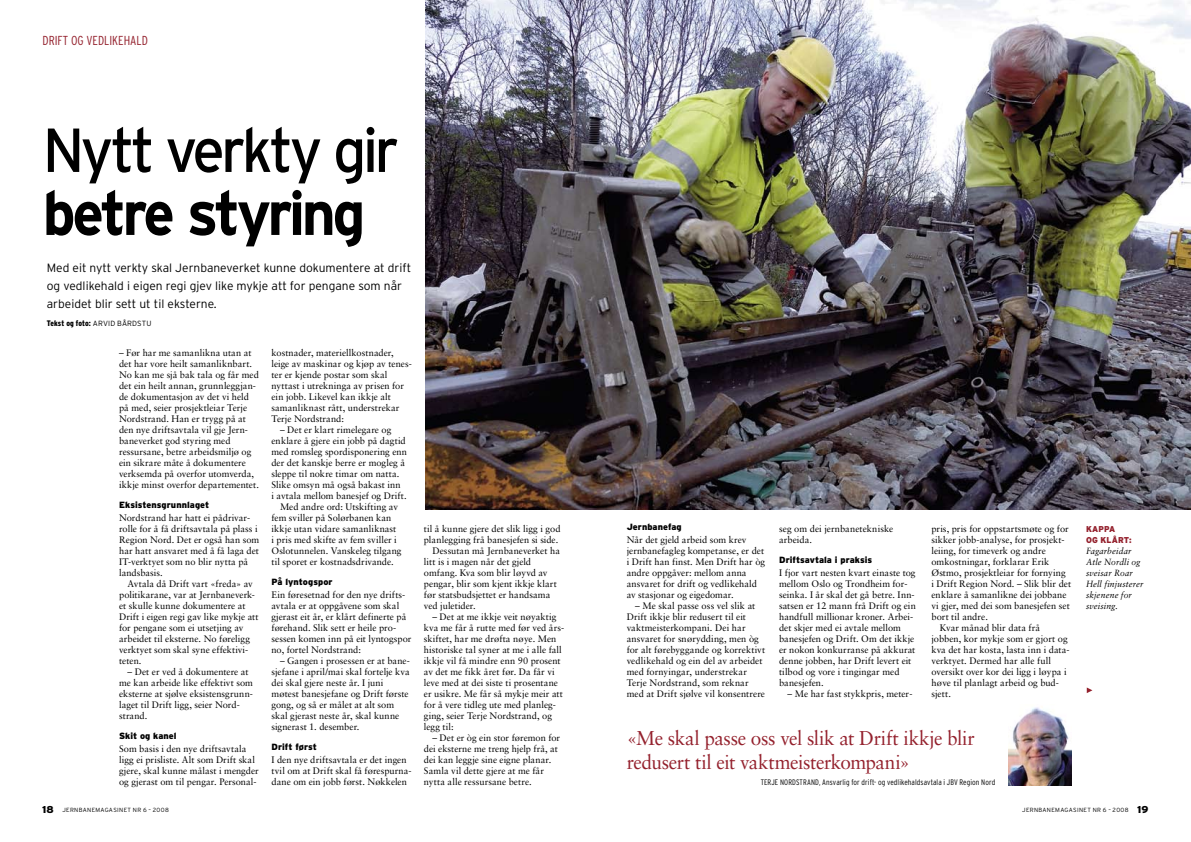
<style>
.page{position:relative;width:1191px;height:842px;background:#fff}
.page>*{position:absolute;margin:0;border:0;box-sizing:border-box;transform-origin:0 0}
.t1{font:62px "Interstate";letter-spacing:-.065em;color:#000;scale:.95 1}
.t2{font:700 62px "Interstate";letter-spacing:-.065em;color:#000;scale:.95 1}
.t3{font:20px/24px "Sabon";letter-spacing:-.02em;color:#94212d;scale:.95 1}
.t4{font:300 condensed 13px "Interstate";color:#94212d}
.t5{font:300 12px/18px "Interstate";color:#000}
.t6{font:9.5px/11px "Sabon";letter-spacing:.005em;color:#000}
.t7{font:900 9px "Interstate";letter-spacing:.005em;color:#000}
.t8{font:italic 9px/11px "Sabon";letter-spacing:.015em;color:#000;scale:.95 1}
.t9{font:900 8.5px/11px "Interstate";letter-spacing:.005em;color:#94212d;scale:.95 1}
.t10{font:300 condensed 8px "Interstate";letter-spacing:.015em;color:#000}
.t11{font:900 condensed 8px "Interstate";letter-spacing:.01em;color:#000}
.t12{font:300 6px "Interstate";letter-spacing:.055em;color:#000}
.s1{font-weight:300;font-stretch:normal;font-size:7.5px}
.s2{font-weight:900;font-size:10px}
</style>
<div class="page">
<svg style="left:1086px;top:687px;width:6px;height:6px"></svg>
<img style="left:425px;top:0;width:766px;height:510px">
<img style="left:1008px;top:707px;width:63px;height:78px">
<h3 class="t4" style="left:43px;top:33px;width:107px">DRIFT OG VEDLIKEHaLD</h3>
<h1 class="t1" style="left:43px;top:115px;width:377px">Nytt verkty gir</h1>
<h1 class="t2" style="left:43px;top:178px;width:342px">betre styring</h1>
<p class="t5" style="left:47px;top:259px;width:366px">Med eit nytt verkty skal Jernbaneverket kunne dokumentere at drift og vedlikehald i eigen regi gjev like mykje att for pengane som når arbeidet blir sett ut til eksterne.</p>
<p class="t11" style="left:47px;top:319px;width:106px">Tekst og foto: <span class="s1">ARVI D BÅR DST U</span></p>
<p class="t6" style="left:119px;top:347px;width:141px">– Før har me samanlikna utan at det har vore heilt samanliknbart.<br>No kan me sjå bak tala og får med det ein heilt annan, grunnleggjan&shy;de dokumentasjon av det vi held på med, seier prosjektleiar Terje<br>Nordstrand. Han er trygg på at den nye driftsavtala vil gje Jern&shy;baneverket god styring med ressursane, betre arbeidsmiljø og ein sikrare måte å dokumentere verksemda på overfor utomverda, ikkje minst overfor departementet.</p>
<p class="t7" style="left:119px;top:500px;width:92px">Eksistensgrunnlaget</p>
<p class="t6" style="left:119px;top:512px;width:142px">Nordstrand har hatt ei pådrivar&shy;rolle for å få driftsavtala på plass i<br>Region Nord. Det er også han som har hatt ansvaret med å få laga det<br>IT-verktyet som no blir nytta på landsbasis.</p>
<p class="t6" style="left:119px;top:578px;width:141px;text-indent:9px">Avtala då Drift vart «freda» av politikarane, var at Jernbaneverk&shy;et skulle kunne dokumentere at<br>Drift i eigen regi gav like mykje att for pengane som ei utsetjing av arbeidet til eksterne. No føreligg verktyet som skal syne effektivi&shy;teten.</p>
<p class="t6" style="left:119px;top:666px;width:135px;text-indent:9px">– Det er ved å dokumentere at me kan arbeide like effektivt som eksterne at sjølve eksistensgrunn&shy;laget til Drift ligg, seier Nord&shy;strand.</p>
<p class="t7" style="left:119px;top:731px;width:59px">Skit og kanel</p>
<p class="t6" style="left:119px;top:743px;width:141px">Som basis i den nye driftsavtala ligg ei prisliste. Alt som Drift skal gjere, skal kunne målast i mengder og gjerast om til pengar. Personal-</p>
<p class="t6" style="left:271px;top:347px;width:142px">kostnader, materiellkostnader, leige av maskinar og kjøp av tenes&shy;ter er kjende postar som skal nyttast i utrekninga av prisen for ein jobb. Likevel kan ikkje alt samanliknast rått, understrekar<br>Terje Nordstrand:</p>
<p class="t6" style="left:280px;top:424px;width:113px">– Det er klart rimelegare og</p>
<p class="t6" style="left:271px;top:435px;width:136px">enklare å gjere ein jobb på dagtid</p>
<p class="t6" style="left:271px;top:446px;width:137px">med romsleg spordisponering enn</p>
<p class="t6" style="left:271px;top:457px;width:135px">der det kanskje berre er mogleg å</p>
<p class="t6" style="left:271px;top:468px;width:129px">sleppe til nokre timar om natta.</p>
<p class="t6" style="left:271px;top:479px;width:131px">Slike omsyn må også bakast inn</p>
<p class="t6" style="left:271px;top:490px;width:137px">i avtala mellom banesjef og Drift.</p>
<p class="t6" style="left:280px;top:501px;width:119px">Med andre ord: Utskifting av</p>
<p class="t6" style="left:271px;top:512px;width:121px">fem sviller på Solørbanen kan</p>
<p class="t6" style="left:271px;top:523px;width:126px">ikkje utan vidare samanliknast</p>
<p class="t6" style="left:271px;top:534px;width:127px">i pris med skifte av fem sviller i</p>
<p class="t6" style="left:271px;top:545px;width:131px">Oslotunnelen. Vanskeleg tilgang</p>
<p class="t6" style="left:271px;top:556px;width:124px">til sporet er kostnadsdrivande.</p>
<p class="t7" style="left:271px;top:577px;width:63px">På lyntogspor</p>
<p class="t6" style="left:271px;top:589px;width:141px">Ein føresetnad for den nye drifts&shy;avtala er at oppgåvene som skal gjerast eit år, er klårt definerte på førehand. Slik sett er heile pro&shy;sessen komen inn på eit lyntogspor no, fortel Nordstrand:</p>
<p class="t6" style="left:271px;top:655px;width:140px;text-indent:9px">– Gangen i prosessen er at bane&shy;sjefane i april/mai skal fortelje kva dei skal gjere neste år. I juni møtest banesjefane og Drift første gong, og så er målet at alt som skal gjerast neste år, skal kunne signerast 1. desember.</p>
<p class="t7" style="left:271px;top:742px;width:47px">Drift først</p>
<p class="t6" style="left:271px;top:754px;width:142px">I den nye driftsavtala er det ingen tvil om at Drift skal få førespurna&shy;dane om ein jobb først. Nøkkelen</p>
<p class="t6" style="left:424px;top:523px;width:138px">til å kunne gjere det slik ligg i god</p>
<p class="t6" style="left:424px;top:534px;width:136px">planlegging frå banesjefen si side.</p>
<p class="t6" style="left:432px;top:545px;width:129px">Dessutan må Jernbaneverket ha</p>
<p class="t6" style="left:424px;top:556px;width:109px">litt is i magen når det gjeld</p>
<p class="t6" style="left:424px;top:567px;width:125px">omfang. Kva som blir løyvd av</p>
<p class="t6" style="left:424px;top:578px;width:134px">pengar, blir som kjent ikkje klart</p>
<p class="t6" style="left:424px;top:589px;width:128px">før statsbudsjettet er handsama</p>
<p class="t6" style="left:424px;top:600px;width:53px">ved juletider.</p>
<p class="t6" style="left:424px;top:611px;width:142px;text-indent:9px">– Det at me ikkje veit nøyaktig kva me får å rutte med før ved års&shy;skiftet, har me drøfta nøye. Men historiske tal syner at me i alle fall ikkje vil få mindre enn 90 prosent av det me fikk året før. Da får vi leve med at dei siste ti prosentane er usikre. Me får så mykje meir att for å vere tidleg ute med planleg&shy;ging, seier Terje Nordstrand, og legg til:</p>
<p class="t6" style="left:424px;top:732px;width:138px;text-indent:9px">– Det er òg ein stor føremon for dei eksterne me treng hjelp frå, at dei kan leggje sine eigne planar.<br>Samla vil dette gjere at me får nytta alle ressursane betre.</p>
<p class="t7" style="left:626px;top:522px;width:56px">Jernbanefag</p>
<p class="t6" style="left:626px;top:534px;width:140px">Når det gjeld arbeid som krev jernbanefagleg kompetanse, er det i Drift han finst. Men Drift har òg andre oppgåver: mellom anna ansvaret for drift og vedlikehald av stasjonar og eigedomar.</p>
<p class="t6" style="left:626px;top:600px;width:140px;text-indent:9px">– Me skal passe oss vel slik at<br>Drift ikkje blir redusert til eit vaktmeisterkompani. Dei har ansvaret for snørydding, men òg for alt førebyggande og korrektivt vedlikehald og ein del av arbeidet med fornyingar, understrekar<br>Terje Nordstrand, som reknar med at Drift sjølve vil konsentrere</p>
<p class="t6" style="left:779px;top:523px;width:116px">seg om dei jernbanetekniske arbeida.</p>
<p class="t7" style="left:779px;top:555px;width:95px">Driftsavtala i praksis</p>
<p class="t6" style="left:779px;top:567px;width:138px">I fjor vart nesten kvart einaste tog mellom Oslo og Trondheim for&shy;seinka. I år skal det gå betre. Inn&shy;satsen er 12 mann frå Drift og ein handfull millionar kroner. Arbei&shy;det skjer med ei avtale mellom banesjefen og Drift. Om det ikkje er nokon konkurranse på akkurat denne jobben, har Drift levert eit tilbod og vore i tingingar med banesjefen.</p>
<p class="t6" style="left:787px;top:688px;width:126px">– Me har fast stykkpris, meter-</p>
<p class="t6" style="left:931px;top:523px;width:139px">pris, pris for oppstartsmøte og for</p>
<p class="t6" style="left:931px;top:534px;width:134px">sikker jobb-analyse, for prosjekt-</p>
<p class="t6" style="left:931px;top:545px;width:116px">leiing, for timeverk og andre</p>
<p class="t6" style="left:931px;top:556px;width:119px">omkostningar, forklarar Erik</p>
<p class="t6" style="left:931px;top:567px;width:136px">Østmo, prosjektleiar for fornying</p>
<p class="t6" style="left:931px;top:578px;width:141px">i Drift Region Nord. – Slik blir det</p>
<p class="t6" style="left:931px;top:589px;width:136px">enklare å samanlikne dei jobbane</p>
<p class="t6" style="left:931px;top:600px;width:140px">vi gjer, med dei som banesjefen set</p>
<p class="t6" style="left:931px;top:611px;width:58px">bort til andre.</p>
<p class="t6" style="left:940px;top:622px;width:102px">Kvar månad blir data frå</p>
<p class="t6" style="left:931px;top:633px;width:138px">jobben, kor mykje som er gjort og</p>
<p class="t6" style="left:931px;top:644px;width:140px">kva det har kosta, lasta inn i data-</p>
<p class="t6" style="left:931px;top:655px;width:121px">verktyet. Dermed har alle full</p>
<p class="t6" style="left:931px;top:666px;width:137px">oversikt over kor dei ligg i løypa i</p>
<p class="t6" style="left:931px;top:677px;width:129px">høve til planlagt arbeid og bud-</p>
<p class="t6" style="left:931px;top:688px;width:21px">sjett.</p>
<h2 class="t3" style="left:626px;top:726px;width:368px">«Me skal passe oss vel slik at Drift ikkje blir redusert til eit vaktmeisterkompani»</h2>
<p class="t10" style="left:760px;top:778px;width:236px">TERJE NORDSTRAN D, Ansvarlig for drift- og vedlikehaldsavtala i JBV Region Nord</p>
<p class="t9" style="left:1086px;top:524px;width:32px">KAPPA<br>OG KLÅRT</p>
<p class="t9" style="left:1129px;top:535px;width:4px">:</p>
<p class="t8" style="left:1086px;top:546px;width:62px">Fagarbeidar<br>Atle Nordli og sveisar Roar<br>Hell finjusterer skjenene for sveising.</p>
<p class="t12" style="left:42px;top:807px;width:128px"><span class="s2">18</span> jernbanemagasinet NR 6 – 2008</p>
<p class="t12" style="left:1022px;top:807px;width:128px">jernbanemagasinet NR 6 – 2008 <span class="s2">19</span></p>
</div>
